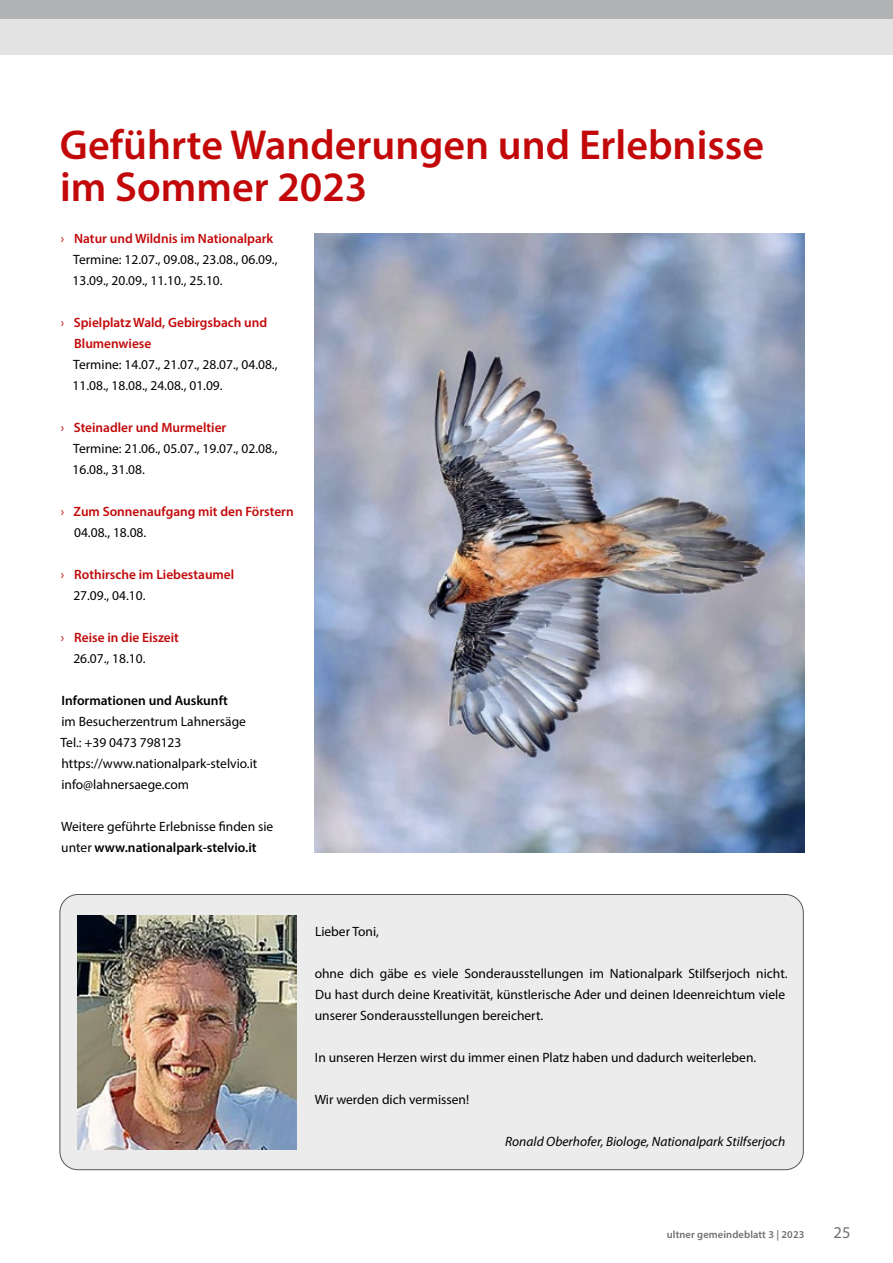
<style>
.page{position:relative;width:893px;height:1263px;background:#fff}
.page>*{position:absolute;margin:0;border:0;box-sizing:border-box;transform-origin:0 0}
.t1{font:600 42px/42px "Myriad Pro";color:#c20809}
.t2{font:16.5px "Myriad Pro";color:#6f6f6e}
.t3{font:13.5px/21px "Myriad Pro";color:#000}
.t4{font:600 13.5px/21px "Myriad Pro";color:#c20809}
.t5{font:italic 13.5px "Myriad Pro";color:#000}
.t6{font:600 13.5px "Myriad Pro";color:#000}
.t7{font:600 10.5px "Myriad Pro";letter-spacing:.01em;color:#6f6f6e}
.s1{color:#c20809}
.s2{font-weight:600;color:#c20809}
.s3{font-weight:400}
.s4{font-weight:400;color:#000}
.s5{font-weight:600}
</style>
<div class="page">
<div style="left:0;top:0;width:893px;height:55px;background:#e3e3e3"></div>
<div style="left:0;top:0;width:893px;height:19px;background:#b1b2b3"></div>
<div style="left:60px;top:894px;width:743px;height:276px;background:#ececed;border-radius:18px"></div>
<img style="left:77px;top:915px;width:219px;height:234px">
<img style="left:314px;top:234px;width:490px;height:618px">
<h1 class="t1" style="left:60px;top:123px;width:706px">Geführte Wanderungen und Erlebnisse im Sommer 2023</h1>
<p class="t3" style="left:73px;top:228px;width:206px;text-indent:-12px"><span class="s1">›</span> <span class="s2">Natur und Wildnis im Nationalpark<br></span>Termine: 12.07., 09.08., 23.08., 06.09.,<br>13.09., 20.09., 11.10., 25.10.</p>
<p class="t4" style="left:74px;top:312px;width:194px;text-indent:-14px"><span class="s3">›</span> Spielplatz Wald, Gebirgsbach und<br>Blumenwiese</p>
<p class="t3" style="left:73px;top:354px;width:206px">Termine: 14.07., 21.07., 28.07., 04.08.,<br>11.08., 18.08., 24.08., 01.09.</p>
<p class="t3" style="left:73px;top:417px;width:206px;text-indent:-12px"><span class="s1">›</span> <span class="s2">Steinadler und Murmeltier<br></span>Termine: 21.06., 05.07., 19.07., 02.08.,<br>16.08., 31.08.</p>
<p class="t4" style="left:74px;top:501px;width:221px;text-indent:-13px"><span class="s3">›</span> Zum Sonnenaufgang mit den Förstern<br><span class="s4">04.08., 18.08.</span></p>
<p class="t4" style="left:73px;top:564px;width:162px;text-indent:-13px"><span class="s3">›</span> Rothirsche im Liebestaumel<br><span class="s4">27.09., 04.10.</span></p>
<p class="t4" style="left:73px;top:627px;width:107px;text-indent:-13px"><span class="s3">›</span> Reise in die Eiszeit<br><span class="s4">26.07., 18.10.</span></p>
<p class="t6" style="left:61px;top:692px;width:168px">Informationen und Auskunft</p>
<p class="t3" style="left:61px;top:711px;width:198px">im Besucherzentrum Lahnersäge<br>Tel.: +39 0473 798123 https://www.nationalpark-stelvio.it info@lahnersaege.com</p>
<p class="t3" style="left:61px;top:816px;width:214px">Weitere geführte Erlebnisse finden sie unter <span class="s5">www.nationalpark-stelvio.it</span></p>
<p class="t3" style="left:315px;top:921px;width:66px">Lieber Toni,</p>
<p class="t3" style="left:315px;top:963px;width:474px">ohne dich gäbe es viele Sonderausstellungen im Nationalpark Stilfserjoch nicht.<br>Du hast durch deine Kreativität, künstlerische Ader und deinen Ideenreichtum viele unserer Sonderausstellungen bereichert.</p>
<p class="t3" style="left:315px;top:1047px;width:443px">In unseren Herzen wirst du immer einen Platz haben und dadurch weiterleben.</p>
<p class="t3" style="left:315px;top:1089px;width:156px">Wir werden dich vermissen!</p>
<p class="t5" style="left:505px;top:1133px;width:281px">Ronald Oberhofer, Biologe, Nationalpark Stilfserjoch</p>
<p class="t7" style="left:667px;top:1227px;width:139px">ultner gemeindeblatt 3 | 2023</p>
<p class="t2" style="left:833px;top:1222px;width:19px">25</p>
</div>
